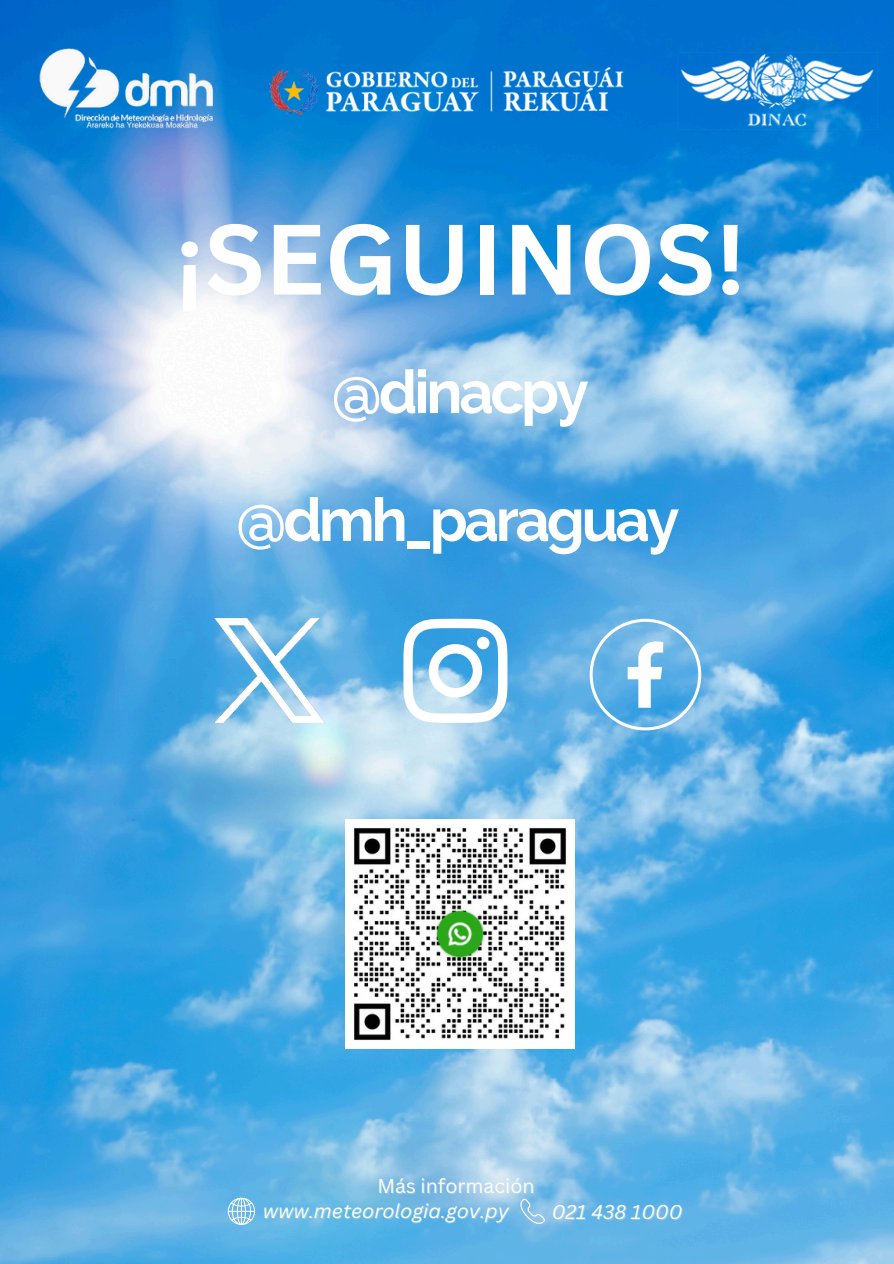
<style>
.page{position:relative;width:894px;height:1264px;background:#fff}
.page>*{position:absolute;margin:0;border:0;box-sizing:border-box;transform-origin:0 0}
.t1{font:700 97.5px "Canva Sans";color:#fefefe}
.t2{font:700 60px "Raleway";letter-spacing:-.055em;color:#fefefe}
.t3{font:700 60px "Raleway";letter-spacing:-.055em;color:#fff}
.t4{font:italic 19.5px "Canva Sans";color:#fefefe}
.t5{font:19.5px "Canva Sans";color:#fefefe}
</style>
<div class="page">
<img style="left:0;top:0;width:893px;height:1263px">
<svg style="left:520px;top:1197px;width:25px;height:26px"></svg>
<svg style="left:228px;top:1197px;width:27px;height:27px"></svg>
<svg style="left:589px;top:618px;width:112px;height:112px;background:#7dbee9"></svg>
<svg style="left:403px;top:618px;width:104px;height:104px"></svg>
<div style="left:477px;top:636px;width:12px;height:13px;background:#fff;border-radius:50%"></div>
<img style="left:214px;top:618px;width:111px;height:104px">
<img style="left:345px;top:819px;width:229px;height:229px">
<img style="left:677px;top:53px;width:199px;height:76px">
<img style="left:38px;top:48px;width:177px;height:81px">
<img style="left:264px;top:59px;width:376px;height:64px">
<p class="t1" style="left:174px;top:190px;width:572px">¡SEGUINOS!</p>
<h2 class="t3" style="left:331px;top:356px;width:259px">@dinacpy</h2>
<h2 class="t2" style="left:236px;top:484px;width:445px">@dmh_paraguay</h2>
<h1 class="t5" style="left:377px;top:1171px;width:158px">Más información</h1>
<p class="t4" style="left:263px;top:1197px;width:247px">www.meteorologia.gov.py</p>
<p class="t4" style="left:551px;top:1198px;width:132px">021 438 1000</p>
</div>
